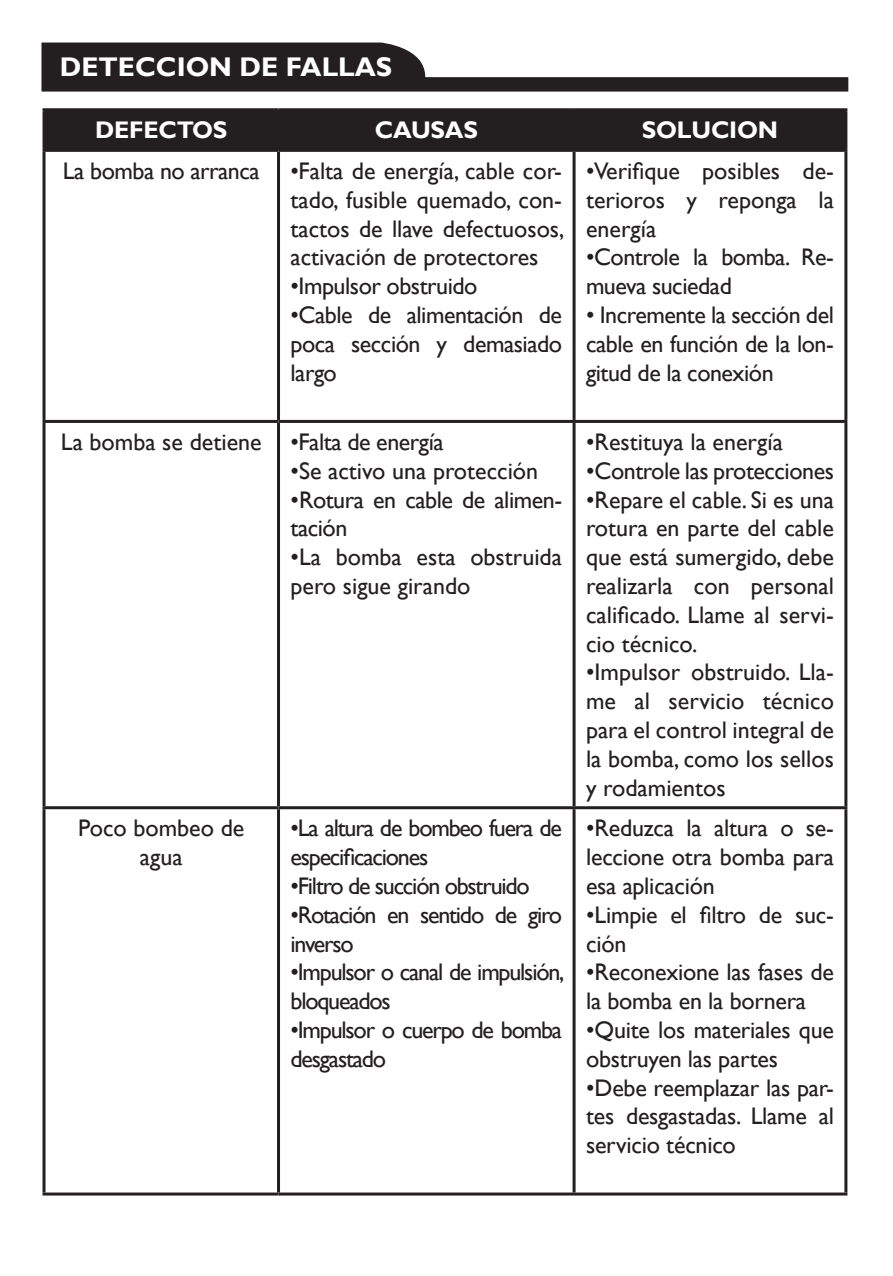
<style>
.page{position:relative;width:893px;height:1276px;background:#fff}
.page>*{position:absolute;margin:0;border:0;box-sizing:border-box;transform-origin:0 0}
.t1{font:700 27px "Gill Sans";color:#fff}
.t2{font:24px/28.8px "Gill Sans";letter-spacing:-.01em;color:#231f20;text-align:justify}
.t3{font:24px/28.8px "Gill Sans";letter-spacing:-.05em;color:#231f20}
.t4{font:700 24px "Gill Sans";letter-spacing:-.01em;color:#fff}
</style>
<div class="page">
<div style="left:46px;top:111px;width:798px;height:38px;background:#231f20"></div>
<hr style="left:43px;top:108px;width:236px;height:3px;background:#231f20">
<hr style="left:43px;top:111px;width:3px;height:38px;background:#231f20">
<hr style="left:279px;top:108px;width:295px;height:3px;background:#231f20">
<hr style="left:277px;top:111px;width:3px;height:38px;background:#231f20">
<hr style="left:574px;top:108px;width:273px;height:3px;background:#231f20">
<hr style="left:573px;top:111px;width:3px;height:38px;background:#231f20">
<hr style="left:844px;top:111px;width:3px;height:38px;background:#231f20">
<hr style="left:43px;top:149px;width:236px;height:3px;background:#231f20">
<hr style="left:43px;top:152px;width:3px;height:268px;background:#231f20">
<hr style="left:279px;top:149px;width:295px;height:3px;background:#231f20">
<hr style="left:277px;top:152px;width:3px;height:268px;background:#231f20">
<hr style="left:574px;top:149px;width:273px;height:3px;background:#231f20">
<hr style="left:573px;top:152px;width:3px;height:268px;background:#231f20">
<hr style="left:844px;top:152px;width:3px;height:268px;background:#231f20">
<hr style="left:43px;top:420px;width:236px;height:3px;background:#231f20">
<hr style="left:43px;top:423px;width:3px;height:383px;background:#231f20">
<hr style="left:279px;top:420px;width:295px;height:3px;background:#231f20">
<hr style="left:277px;top:423px;width:3px;height:383px;background:#231f20">
<hr style="left:574px;top:420px;width:273px;height:3px;background:#231f20">
<hr style="left:573px;top:423px;width:3px;height:383px;background:#231f20">
<hr style="left:844px;top:423px;width:3px;height:383px;background:#231f20">
<hr style="left:43px;top:806px;width:236px;height:3px;background:#231f20">
<hr style="left:43px;top:809px;width:3px;height:383px;background:#231f20">
<hr style="left:279px;top:806px;width:295px;height:3px;background:#231f20">
<hr style="left:277px;top:809px;width:3px;height:383px;background:#231f20">
<hr style="left:574px;top:806px;width:273px;height:3px;background:#231f20">
<hr style="left:573px;top:809px;width:3px;height:383px;background:#231f20">
<hr style="left:844px;top:809px;width:3px;height:383px;background:#231f20">
<hr style="left:43px;top:1192px;width:236px;height:3px;background:#231f20">
<hr style="left:279px;top:1192px;width:295px;height:3px;background:#231f20">
<hr style="left:574px;top:1192px;width:273px;height:3px;background:#231f20">
<svg style="left:41px;top:43px;width:807px;height:49px"></svg>
<p class="t1" style="left:60px;top:51px;width:334px">DETECCION DE FALLAS</p>
<p class="t4" style="left:95px;top:116px;width:134px">DEFECTOS</p>
<p class="t4" style="left:375px;top:116px;width:105px">CAUSAS</p>
<p class="t4" style="left:642px;top:116px;width:138px">SOLUCION</p>
<p class="t2" style="left:63px;top:157px;width:198px">La bomba no arranca</p>
<p class="t2" style="left:291px;top:157px;width:275px">•Falta de energía, cable cor&shy;tado, fusible quemado, con&shy;tactos de llave defectuosos, activación de protectores</p>
<p class="t2" style="left:291px;top:272px;width:189px">•Impulsor obstruido</p>
<p class="t2" style="left:291px;top:301px;width:273px">•Cable de alimentación de poca sección y demasiado largo</p>
<p class="t2" style="left:586px;top:157px;width:249px">•Verifique posibles de&shy;terioros y reponga la energía</p>
<p class="t2" style="left:586px;top:243px;width:249px">•Controle la bomba. Re&shy;mueva suciedad</p>
<p class="t2" style="left:586px;top:301px;width:249px">• Incremente la sección del cable en función de la lon&shy;gitud de la conexión</p>
<p class="t2" style="left:61px;top:428px;width:384px">La bomba se detiene •Falta de energía</p>
<p class="t2" style="left:291px;top:457px;width:249px">•Se activo una protección</p>
<p class="t2" style="left:291px;top:485px;width:273px">•Rotura en cable de alimen&shy;tación</p>
<p class="t2" style="left:291px;top:543px;width:273px">•La bomba esta obstruida pero sigue girando</p>
<p class="t2" style="left:78px;top:814px;width:168px;text-align:center">Poco bombeo de agua</p>
<p class="t3" style="left:291px;top:814px;width:273px">•La altura de bombeo fuera de especificaciones</p>
<p class="t3" style="left:291px;top:872px;width:241px">•Filtro de succión obstruido</p>
<p class="t3" style="left:291px;top:900px;width:273px">•Rotación en sentido de giro inverso</p>
<p class="t3" style="left:291px;top:958px;width:275px">•Impulsor o canal de impulsión, bloqueados</p>
<p class="t3" style="left:291px;top:1016px;width:273px">•Impulsor o cuerpo de bomba desgastado</p>
<p class="t2" style="left:586px;top:428px;width:198px">•Restituya la energía</p>
<p class="t2" style="left:586px;top:457px;width:249px">•Controle las protecciones</p>
<p class="t2" style="left:586px;top:485px;width:249px">•Repare el cable. Si es una rotura en parte del cable que está sumergido, debe realizarla con personal calificado. Llame al servi&shy;cio técnico.</p>
<p class="t2" style="left:586px;top:658px;width:249px">•Impulsor obstruido. Lla&shy;me al servicio técnico para el control integral de la bomba, como los sellos y rodamientos</p>
<p class="t2" style="left:586px;top:814px;width:249px">•Reduzca la altura o se&shy;leccione otra bomba para esa aplicación</p>
<p class="t2" style="left:586px;top:900px;width:249px">•Limpie el filtro de suc&shy;ción</p>
<p class="t2" style="left:586px;top:958px;width:249px">•Reconexione las fases de la bomba en la bornera</p>
<p class="t2" style="left:586px;top:1016px;width:249px">•Quite los materiales que obstruyen las partes</p>
<p class="t2" style="left:586px;top:1073px;width:249px">•Debe reemplazar las par&shy;tes desgastadas. Llame al servicio técnico</p>
</div>
